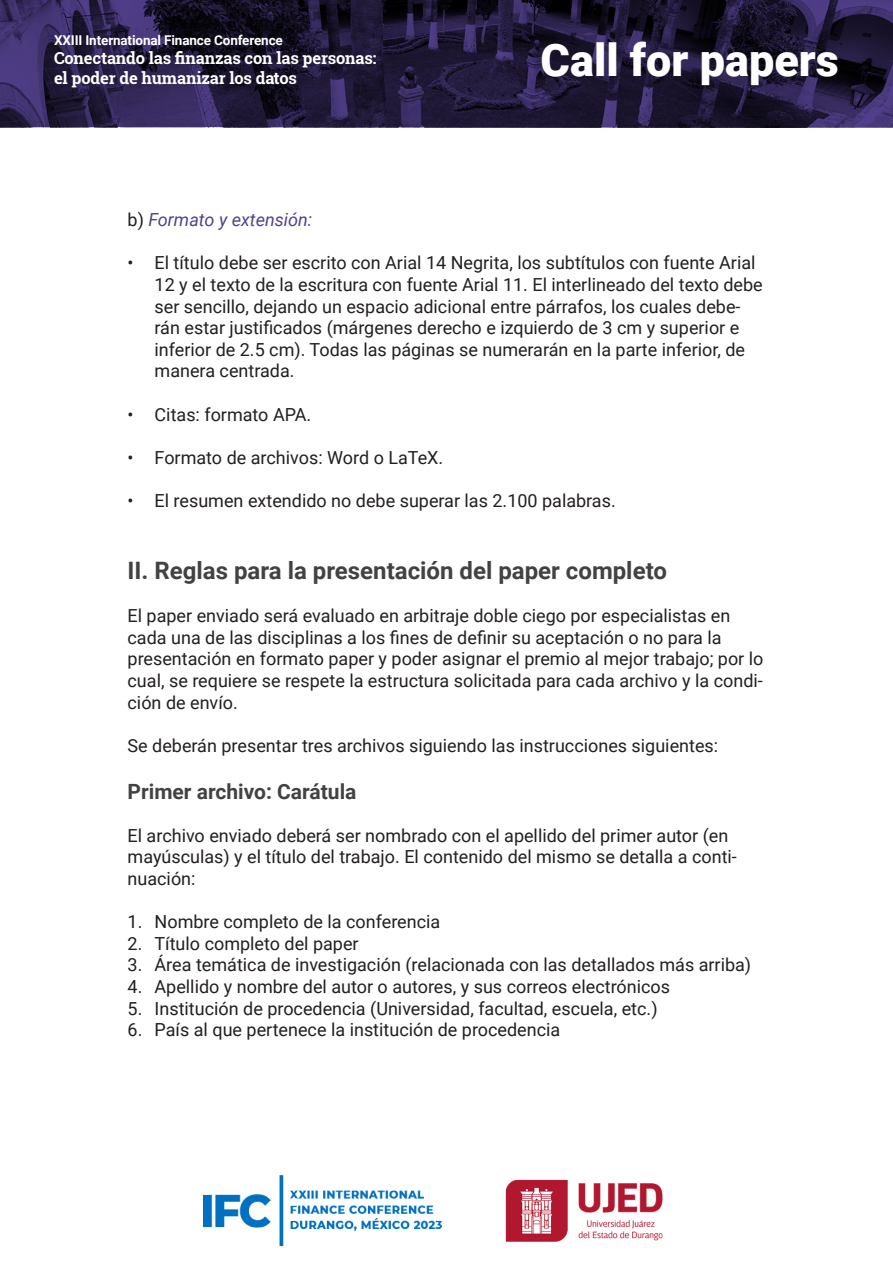
<style>
.page{position:relative;width:893px;height:1263px;background:#fff}
.page>*{position:absolute;margin:0;border:0;box-sizing:border-box;transform-origin:0 0}
.t1{font:900 45px "Roboto";color:#fff}
.t2{font:700 24px "Roboto";color:#424242}
.t3{font:700 21px "Roboto";color:#424242}
.t4{font:18px/21.6px "Roboto";color:#231f20}
.t5{font:italic 18px "Roboto";color:#53418e}
.t6{font:700 16.5px/19.8px "Roboto Slab";letter-spacing:-.01em;color:#fff}
.t7{font:700 13.5px "Roboto";letter-spacing:-.01em;color:#fff}
.s1{font-style:normal;color:#231f20}
</style>
<div class="page">
<svg style="left:0;top:0;width:893px;height:128px;background:#231c3c"></svg>
<img style="left:505px;top:1179px;width:158px;height:63px">
<img style="left:203px;top:1175px;width:239px;height:72px">
<p class="t7" style="left:54px;top:30px;width:230px">XXIII International Finance Conference</p>
<p class="t6" style="left:54px;top:48px;width:324px">Conectando las finanzas con las personas: el poder de humanizar los datos</p>
<h1 class="t1" style="left:541px;top:29px;width:300px">Call for papers</h1>
<p class="t5" style="left:128px;top:207px;width:186px"><span class="s1">b)</span> Formato y extensión:</p>
<p class="t4" style="left:155px;top:251px;width:610px;text-indent:-27px">• El título debe ser escrito con Arial 14 Negrita, los subtítulos con fuente Arial 12 y el texto de la escritura con fuente Arial 11. El interlineado del texto debe ser sencillo, dejando un espacio adicional entre párrafos, los cuales debe&shy;rán estar justificados (márgenes derecho e izquierdo de 3 cm y superior e inferior de 2.5 cm). Todas las páginas se numerarán en la parte inferior, de manera centrada.</p>
<p class="t4" style="left:128px;top:403px;width:185px">• Citas: formato APA.</p>
<p class="t4" style="left:128px;top:446px;width:317px">• Formato de archivos: Word o LaTeX.</p>
<p class="t4" style="left:128px;top:489px;width:490px">• El resumen extendido no debe superar las 2.100 palabras.</p>
<p class="t2" style="left:128px;top:554px;width:541px">II. Reglas para la presentación del paper completo</p>
<p class="t4" style="left:128px;top:604px;width:637px">El paper enviado será evaluado en arbitraje doble ciego por especialistas en cada una de las disciplinas a los fines de definir su aceptación o no para la presentación en formato paper y poder asignar el premio al mejor trabajo; por lo cual, se requiere se respete la estructura solicitada para cada archivo y la condi&shy;ción de envío.</p>
<p class="t4" style="left:128px;top:734px;width:592px">Se deberán presentar tres archivos siguiendo las instrucciones siguientes:</p>
<p class="t3" style="left:128px;top:776px;width:230px">Primer archivo: Carátula</p>
<p class="t4" style="left:128px;top:824px;width:611px">El archivo enviado deberá ser nombrado con el apellido del primer autor (en mayúsculas) y el título del trabajo. El contenido del mismo se detalla a conti&shy;nuación:</p>
<p class="t4" style="left:128px;top:910px;width:314px">1. Nombre completo de la conferencia</p>
<p class="t4" style="left:128px;top:932px;width:233px">2. Título completo del paper</p>
<p class="t4" style="left:128px;top:953px;width:625px">3. Área temática de investigación (relacionada con las detallados más arriba)</p>
<p class="t4" style="left:128px;top:975px;width:544px">4. Apellido y nombre del autor o autores, y sus correos electrónicos</p>
<p class="t4" style="left:128px;top:997px;width:532px">5. Institución de procedencia (Universidad, facultad, escuela, etc.)</p>
<p class="t4" style="left:128px;top:1018px;width:434px">6. País al que pertenece la institución de procedencia</p>
</div>
